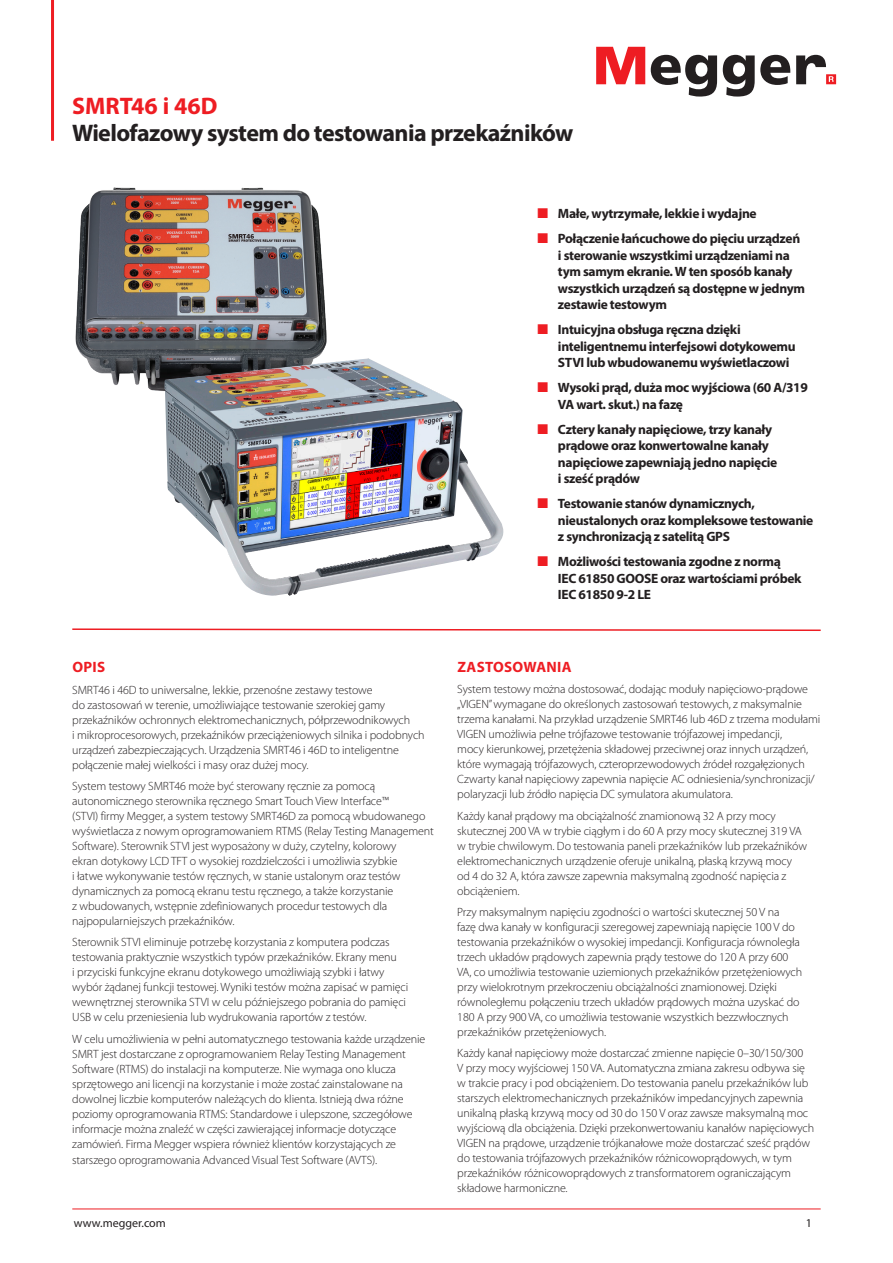
<style>
.page{position:relative;width:893px;height:1263px;background:#fff}
.page>*{position:absolute;margin:0;border:0;box-sizing:border-box;transform-origin:0 0}
.t1{font:700 24px "Myriad Pro";letter-spacing:-.025em;color:#231f20}
.t2{font:700 24px "Myriad Pro";color:#ee1d23}
.Body_Content{font:700 15px "Myriad Pro";letter-spacing:.02em;color:#ee1d23}
.Body_Header{font:700 15px "Myriad Pro";color:#ee1d23}
.t3{font:700 13.5px/16.5px "Myriad Pro";letter-spacing:-.025em;color:#231f20}
.Body_Content-2{font:300 12px/15px "Myriad Pro";letter-spacing:-.01em;color:#231f20}
.t4{font:12px "Myriad Pro";color:#231f20}
</style>
<div class="page">
<hr style="left:51px;top:0;width:3px;height:141px;background:#ee1d23">
<svg style="left:596px;top:47px;width:49px;height:37px"></svg>
<svg style="left:651px;top:55px;width:66px;height:42px"></svg>
<svg style="left:723px;top:55px;width:67px;height:42px"></svg>
<svg style="left:796px;top:55px;width:40px;height:29px"></svg>
<hr style="left:72px;top:1209px;width:749px;height:1px;background:#ee1d23">
<svg style="left:72px;top:628px;width:749px;height:3px"></svg>
<img style="left:75px;top:187px;width:252px;height:204px">
<img style="left:164px;top:358px;width:340px;height:238px">
<h1 class="t2" style="left:72px;top:90px;width:147px">SMRT46 i 46D</h1>
<h1 class="t1" style="left:72px;top:117px;width:503px">Wielofazowy system do testowania przekaźników</h1>
<p class="t3" style="left:558px;top:205px;width:200px">Małe, wytrzymałe, lekkie i wydajne</p>
<p class="t3" style="left:558px;top:230px;width:248px">Połączenie łańcuchowe do pięciu urządzeń i sterowanie wszystkimi urządzeniami na tym samym ekranie. W ten sposób kanały wszystkich urządzeń są dostępne w jednym zestawie testowym</p>
<p class="t3" style="left:558px;top:321px;width:239px">Intuicyjna obsługa ręczna dzięki inteligentnemu interfejsowi dotykowemu<br>STVI lub wbudowanemu wyświetlaczowi</p>
<p class="t3" style="left:558px;top:379px;width:251px">Wysoki prąd, duża moc wyjściowa (60 A/319<br>VA wart. skut.) na fazę</p>
<p class="t3" style="left:558px;top:420px;width:221px">Cztery kanały napięciowe, trzy kanały prądowe oraz konwertowalne kanały napięciowe zapewniają jedno napięcie i sześć prądów</p>
<p class="t3" style="left:558px;top:495px;width:257px">Testowanie stanów dynamicznych, nieustalonych oraz kompleksowe testowanie z synchronizacją z satelitą GPS</p>
<p class="t3" style="left:558px;top:553px;width:245px">Możliwości testowania zgodne z normą<br>IEC 61850 GOOSE oraz wartościami próbek<br>IEC 61850 9-2 LE</p>
<p class="Body_Header" style="left:72px;top:657px;width:34px">OPIS</p>
<p class="Body_Content-2" style="left:72px;top:682px;width:354px">SMRT46 i 46D to uniwersalne, lekkie, przenośne zestawy testowe<br>do zastosowań w terenie, umożliwiające testowanie szerokiej gamy przekaźników ochronnych elektromechanicznych, półprzewodnikowych<br>i mikroprocesorowych, przekaźników przeciążeniowych silnika i podobnych urządzeń zabezpieczających. Urządzenia SMRT46 i 46D to inteligentne połączenie małej wielkości i masy oraz dużej mocy.</p>
<p class="Body_Content-2" style="left:72px;top:779px;width:363px">System testowy SMRT46 może być sterowany ręcznie za pomocą autonomicznego sterownika ręcznego Smart Touch View Interface™<br>(STVI) firmy Megger, a system testowy SMRT46D za pomocą wbudowanego wyświetlacza z nowym oprogramowaniem RTMS (Relay Testing Management Software). Sterownik STVI jest wyposażony w duży, czytelny, kolorowy<br>ekran dotykowy LCD TFT o wysokiej rozdzielczości i umożliwia szybkie<br>i łatwe wykonywanie testów ręcznych, w stanie ustalonym oraz testów dynamicznych za pomocą ekranu testu ręcznego, a także korzystanie<br>z wbudowanych, wstępnie zdefiniowanych procedur testowych dla najpopularniejszych przekaźników.</p>
<p class="Body_Content-2" style="left:72px;top:935px;width:337px">Sterownik STVI eliminuje potrzebę korzystania z komputera podczas testowania praktycznie wszystkich typów przekaźników. Ekrany menu<br>i przyciski funkcyjne ekranu dotykowego umożliwiają szybki i łatwy wybór żądanej funkcji testowej. Wyniki testów można zapisać w pamięci wewnętrznej sterownika STVI w celu późniejszego pobrania do pamięci USB w celu przeniesienia lub wydrukowania raportów z testów.</p>
<p class="Body_Content-2" style="left:72px;top:1031px;width:355px">W celu umożliwienia w pełni automatycznego testowania każde urządzenie SMRT jest dostarczane z oprogramowaniem Relay Testing Management Software (RTMS) do instalacji na komputerze. Nie wymaga ono klucza sprzętowego ani licencji na korzystanie i może zostać zainstalowane na dowolnej liczbie komputerów należących do klienta. Istnieją dwa różne poziomy oprogramowania RTMS: Standardowe i ulepszone, szczegółowe informacje można znaleźć w części zawierającej informacje dotyczące zamówień. Firma Megger wspiera również klientów korzystających ze</p>
<p class="Body_Content-2" style="left:72px;top:1153px;width:307px">starszego oprogramowania Advanced Visual Test Software (AVTS).</p>
<p class="Body_Content" style="left:457px;top:657px;width:116px">ZASTOSOWANIA</p>
<p class="Body_Content-2" style="left:457px;top:682px;width:365px">System testowy można dostosować, dodając moduły napięciowo-prądowe „VIGEN” wymagane do określonych zastosowań testowych, z maksymalnie trzema kanałami. Na przykład urządzenie SMRT46 lub 46D z trzema modułami VIGEN umożliwia pełne trójfazowe testowanie trójfazowej impedancji,<br>mocy kierunkowej, przetężenia składowej przeciwnej oraz innych urządzeń, które wymagają trójfazowych, czteroprzewodowych źródeł rozgałęzionych Czwarty kanał napięciowy zapewnia napięcie AC odniesienia/synchronizacji/ polaryzacji lub źródło napięcia DC symulatora akumulatora.</p>
<p class="Body_Content-2" style="left:457px;top:808px;width:351px">Każdy kanał prądowy ma obciążalność znamionową 32 A przy mocy skutecznej 200 VA w trybie ciągłym i do 60 A przy mocy skutecznej 319 VA w trybie chwilowym. Do testowania paneli przekaźników lub przekaźników elektromechanicznych urządzenie oferuje unikalną, płaską krzywą mocy od 4 do 32 A, która zawsze zapewnia maksymalną zgodność napięcia z obciążeniem.</p>
<p class="Body_Content-2" style="left:457px;top:905px;width:346px">Przy maksymalnym napięciu zgodności o wartości skutecznej 50 V na<br>fazę dwa kanały w konfiguracji szeregowej zapewniają napięcie 100 V do testowania przekaźników o wysokiej impedancji. Konfiguracja równoległa trzech układów prądowych zapewnia prądy testowe do 120 A przy 600<br>VA, co umożliwia testowanie uziemionych przekaźników przetężeniowych przy wielokrotnym przekroczeniu obciążalności znamionowej. Dzięki równoległemu połączeniu trzech układów prądowych można uzyskać do 180 A przy 900 VA, co umożliwia testowanie wszystkich bezzwłocznych przekaźników przetężeniowych.</p>
<p class="Body_Content-2" style="left:457px;top:1046px;width:358px">Każdy kanał napięciowy może dostarczać zmienne napięcie 0–30/150/300<br>V przy mocy wyjściowej 150 VA. Automatyczna zmiana zakresu odbywa się w trakcie pracy i pod obciążeniem. Do testowania panelu przekaźników lub starszych elektromechanicznych przekaźników impedancyjnych zapewnia unikalną płaską krzywą mocy od 30 do 150 V oraz zawsze maksymalną moc wyjściową dla obciążenia. Dzięki przekonwertowaniu kanałów napięciowych VIGEN na prądowe, urządzenie trójkanałowe może dostarczać sześć prądów do testowania trójfazowych przekaźników różnicowoprądowych, w tym przekaźników różnicowoprądowych z transformatorem ograniczającym składowe harmoniczne.</p>
<p class="t4" style="left:74px;top:1215px;width:93px">www.megger.com</p>
<p class="t4" style="left:806px;top:1215px;width:8px">1</p>
</div>
